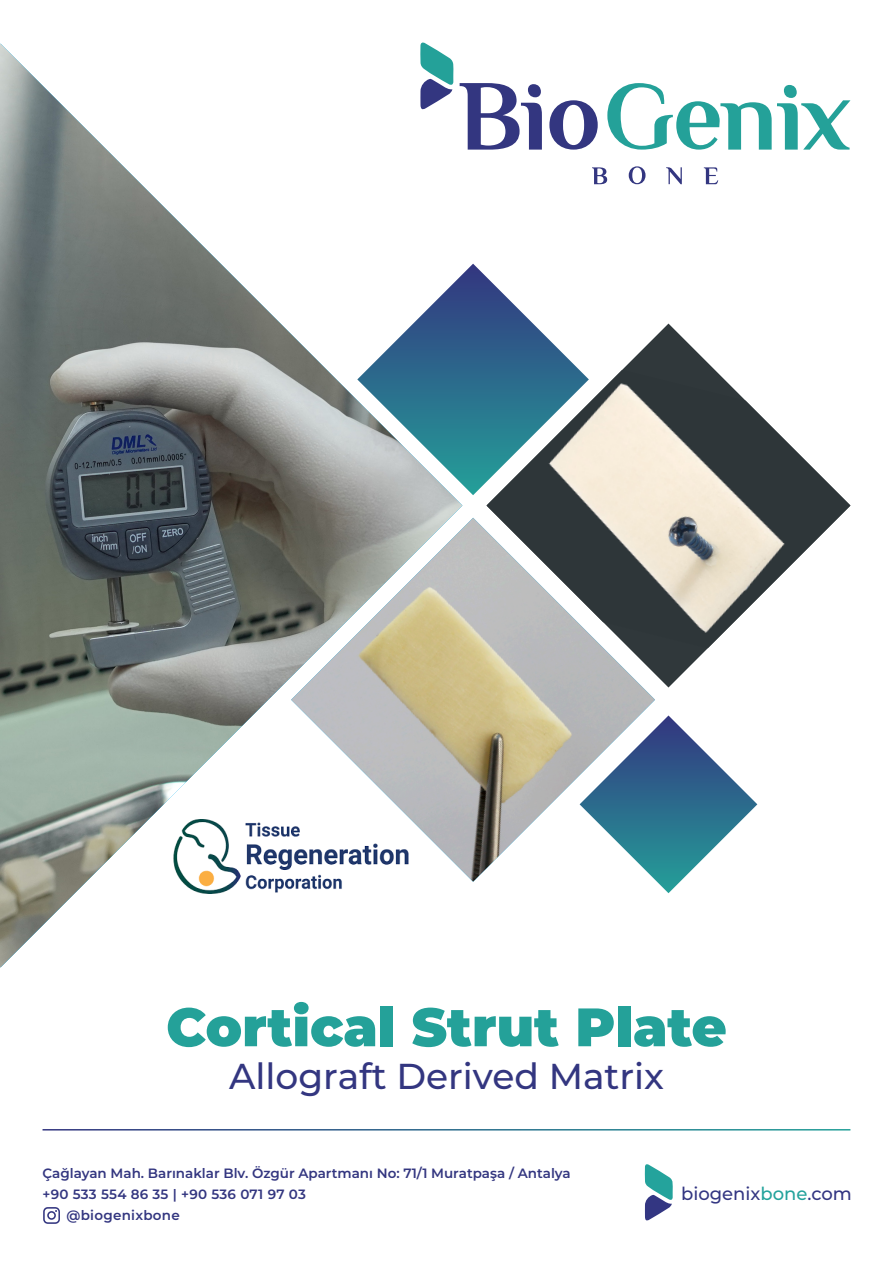
<style>
.page{position:relative;width:893px;height:1263px;background:#fff}
.page>*{position:absolute;margin:0;border:0;box-sizing:border-box;transform-origin:0 0}
.t1{font:900 54px "Montserrat";color:#24a199}
.t2{font:500 36px "Montserrat";color:#333680}
.t3{font:500 18px "Montserrat";color:#333682}
.t4{font:600 13.5px "Montserrat";color:#333680}
.t5{font:600 13.5px "Montserrat";letter-spacing:.02em;color:#333680}
.s1{color:#24a39c}
</style>
<div class="page">
<svg style="left:622px;top:324px;width:93px;height:363px;fill:#30383b"></svg>
<img style="left:486px;top:370px;width:364px;height:278px">
<img style="left:462px;top:518px;width:193px;height:364px">
<svg style="left:580px;top:715px;width:177px;height:178px"></svg>
<svg style="left:462px;top:264px;width:127px;height:231px"></svg>
<img style="left:0;top:44px;width:462px;height:923px">
<svg style="left:420px;top:42px;width:122px;height:108px"></svg>
<svg style="left:549px;top:100px;width:49px;height:50px"></svg>
<svg style="left:607px;top:83px;width:243px;height:67px"></svg>
<svg style="left:592px;top:167px;width:15px;height:17px"></svg>
<svg style="left:629px;top:166px;width:16px;height:18px"></svg>
<svg style="left:666px;top:167px;width:16px;height:17px"></svg>
<svg style="left:704px;top:167px;width:14px;height:17px"></svg>
<svg style="left:645px;top:1164px;width:28px;height:57px"></svg>
<svg style="left:43px;top:1207px;width:17px;height:17px"></svg>
<p class="t1" style="left:166px;top:986px;width:562px">Cortical Strut Plate</p>
<p class="t2" style="left:229px;top:1051px;width:436px">Allograft Derived Matrix</p>
<p class="t4" style="left:43px;top:1163px;width:530px">Çağlayan Mah. Barınaklar Blv. Özgür Apartmanı No: 71/1 Muratpaşa / Antalya</p>
<p class="t4" style="left:43px;top:1184px;width:265px">+90 533 554 86 35 | +90 536 071 97 03</p>
<p class="t5" style="left:66px;top:1205px;width:115px">@biogenixbone</p>
<h3 class="t3" style="left:681px;top:1180px;width:172px">biogenix<span class="s1">bone</span>.com</h3>
</div>
